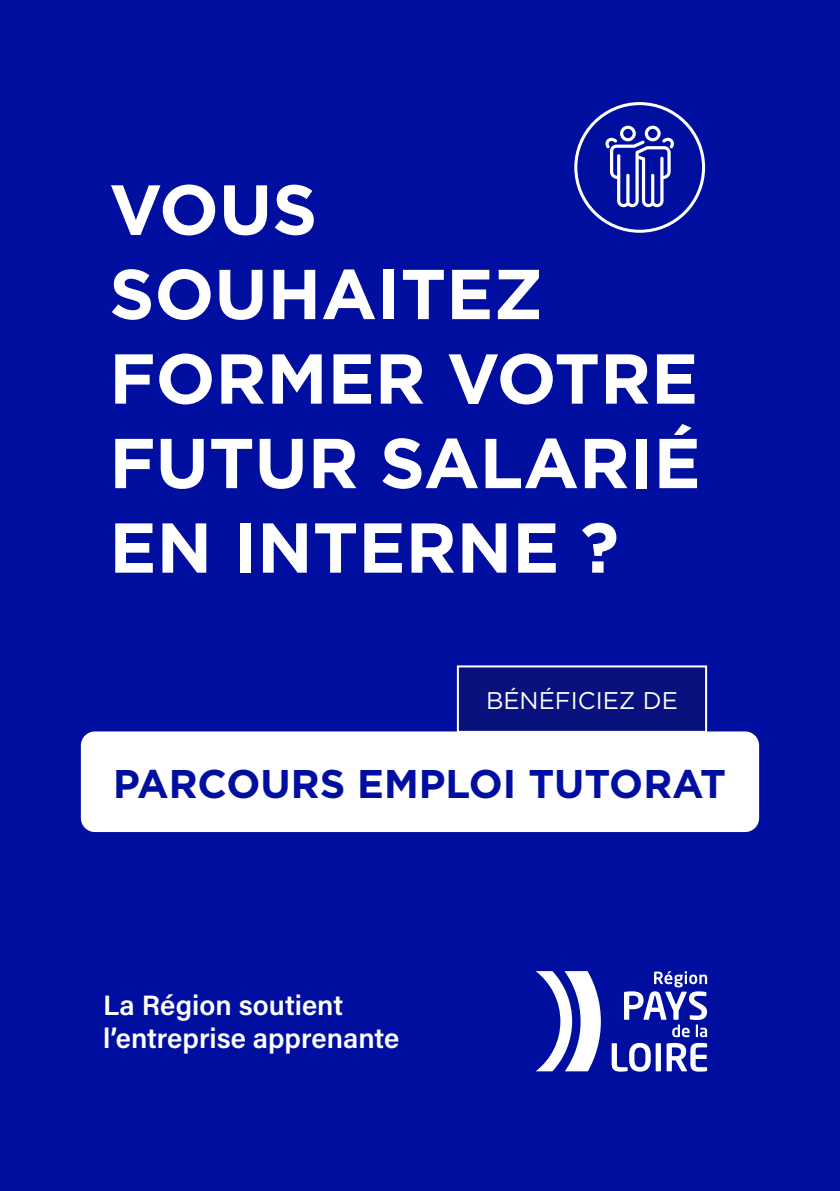
<style>
.page{position:relative;width:840px;height:1191px;background:#fff}
.page>*{position:absolute;margin:0;border:0;box-sizing:border-box;transform-origin:0 0}
.t1{font:700 70.4px/84.4px "Gotham";color:#fff}
.t2{font:700 40px "Gotham";color:#000fa0}
.t3{font:28px/33.6px "Acumin Variable Concept";color:#fff}
.t4{font:24.2px "Gotham";color:#fff}
</style>
<div class="page">
<div style="left:0;top:0;width:839px;height:1191px;background:#000fa0"></div>
<svg style="left:535px;top:971px;width:65px;height:100px"></svg>
<svg style="left:611px;top:1043px;width:39px;height:28px"></svg>
<div style="left:655px;top:1043px;width:5px;height:28px;background:#fff"></div>
<svg style="left:666px;top:1043px;width:40px;height:28px"></svg>
<svg style="left:624px;top:971px;width:82px;height:66px"></svg>
<div style="left:82px;top:732px;width:675px;height:99px;background:#fff;border-radius:13px"></div>
<div style="left:81px;top:731px;width:677px;height:101px;border:2px solid #fff;border-radius:13px"></div>
<div style="left:574px;top:102px;width:130px;height:131px;border:3px solid #fff;border-radius:50%"></div>
<svg style="left:605px;top:126px;width:69px;height:81px"></svg>
<div style="left:457px;top:666px;width:248px;height:66px;background:#08117e"></div>
<div style="left:456px;top:665px;width:250px;height:68px;border:2px solid #fff"></div>
<p class="t1" style="left:109px;top:167px;width:592px">VOUS<br>SOUHAITEZ<br>FORMER VOTRE<br>FUTUR SALARIÉ<br>EN INTERNE ?</p>
<p class="t4" style="left:485px;top:685px;width:193px">BÉNÉFICIEZ DE</p>
<p class="t2" style="left:113px;top:757px;width:614px">PARCOURS EMPLOI TUTORAT</p>
<p class="t3" style="left:103px;top:987px;width:297px">La Région soutient l’entreprise apprenante</p>
</div>
